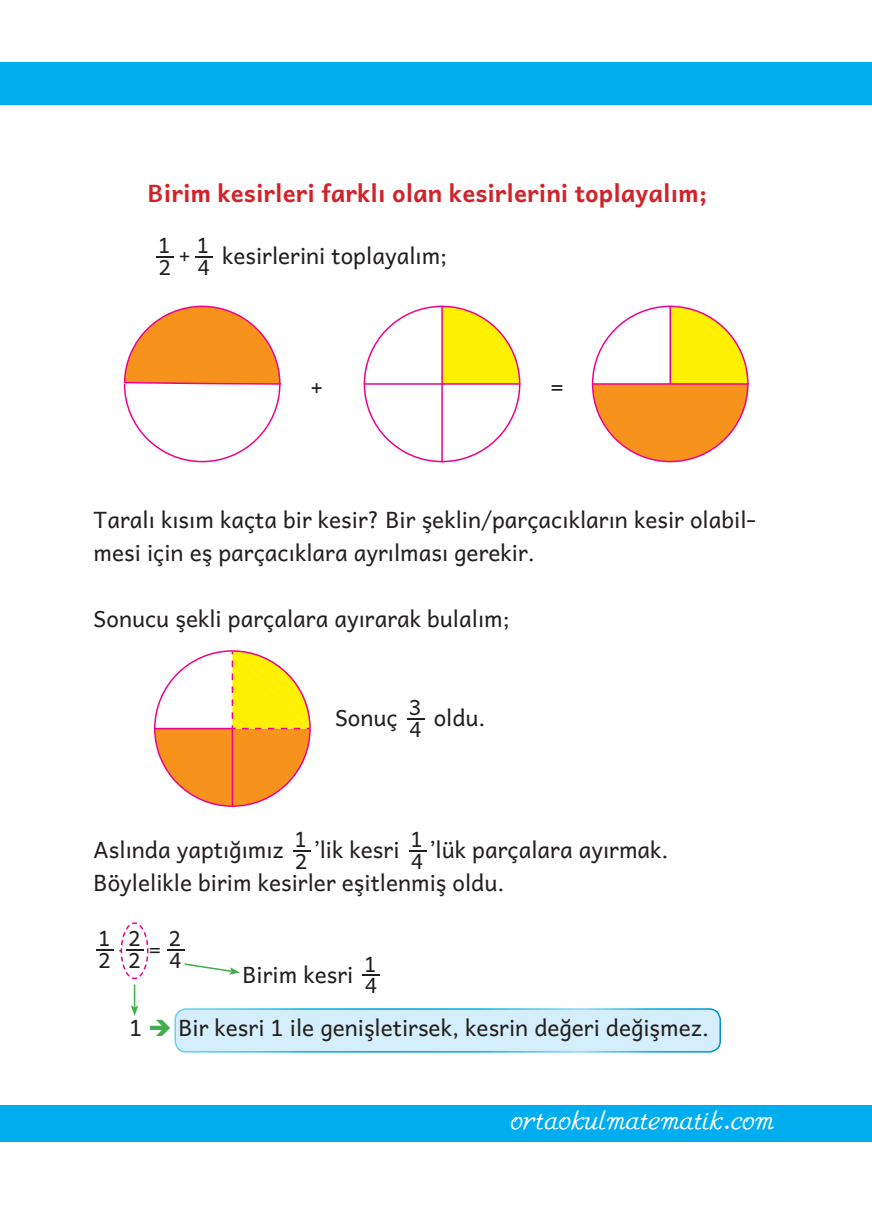
<style>
.page{position:relative;width:872px;height:1212px;background:#fff}
.page>*{position:absolute;margin:0;border:0;box-sizing:border-box;transform-origin:0 0}
.t1{font:28.5px "M Ma Gauss";color:#fff}
.Giriş{font:700 24px "Andika New Basic";color:#d1232a}
.Normal_Gövde{font:22.5px/33px "Andika New Basic";color:#231f20}
.t2{font:21px "Andika New Basic";color:#231f20}
.t3{font:21px "MM Binary";color:#231f20}
.s1{color:#40ae49}
</style>
<div class="page">
<div style="left:0;top:1106px;width:21px;height:36px;background:#00aeef"></div>
<div style="left:0;top:62px;width:21px;height:43px;background:#00aeef"></div>
<div style="left:21px;top:1106px;width:851px;height:36px;background:#00aeef"></div>
<div style="left:21px;top:62px;width:851px;height:43px;background:#00aeef"></div>
<div style="left:175px;top:1009px;width:545px;height:43px;background:#d4effb;border-radius:11px"></div>
<div style="left:174px;top:1008px;width:547px;height:44px;border:2px solid #fff;border-radius:11px"></div>
<svg style="left:157px;top:256px;width:17px;height:2px"></svg>
<svg style="left:195px;top:256px;width:18px;height:2px"></svg>
<svg style="left:123px;top:305px;width:158px;height:158px"></svg>
<svg style="left:363px;top:305px;width:158px;height:158px"></svg>
<svg style="left:591px;top:305px;width:158px;height:158px"></svg>
<hr style="left:592px;top:383px;width:78px;height:2px;background:#ed028c">
<svg style="left:154px;top:650px;width:157px;height:157px"></svg>
<svg style="left:407px;top:718px;width:17px;height:2px"></svg>
<svg style="left:293px;top:850px;width:17px;height:2px"></svg>
<svg style="left:409px;top:850px;width:17px;height:2px"></svg>
<svg style="left:97px;top:949px;width:17px;height:2px"></svg>
<svg style="left:167px;top:949px;width:17px;height:2px"></svg>
<svg style="left:120px;top:922px;width:29px;height:94px"></svg>
<svg style="left:184px;top:963px;width:56px;height:12px"></svg>
<svg style="left:362px;top:975px;width:18px;height:1px"></svg>
<p class="Giriş" style="left:148px;top:171px;width:561px">Birim kesirleri farklı olan kesirlerini toplayalım;</p>
<p class="t2" style="left:158px;top:226px;width:14px">1</p>
<p class="t2" style="left:159px;top:248px;width:14px">2</p>
<p class="t2" style="left:197px;top:226px;width:14px">1</p>
<p class="t2" style="left:178px;top:238px;width:14px">+</p>
<p class="Normal_Gövde" style="left:222px;top:236px;width:227px">kesirlerini toplayalım;</p>
<p class="t2" style="left:197px;top:248px;width:14px">4</p>
<p class="Normal_Gövde" style="left:310px;top:368px;width:15px">+</p>
<p class="Normal_Gövde" style="left:550px;top:368px;width:15px">=</p>
<p class="Normal_Gövde" style="left:94px;top:500px;width:663px">Taralı kısım kaçta bir kesir? Bir şeklin/parçacıkların kesir olabil&shy;mesi için eş parçacıklara ayrılması gerekir.</p>
<p class="Normal_Gövde" style="left:94px;top:599px;width:418px">Sonucu şekli parçalara ayırarak bulalım;</p>
<p class="t2" style="left:409px;top:688px;width:14px">3</p>
<p class="Normal_Gövde" style="left:335px;top:698px;width:64px">Sonuç</p>
<p class="t2" style="left:409px;top:710px;width:14px">4</p>
<p class="Normal_Gövde" style="left:434px;top:698px;width:53px">oldu.</p>
<p class="t2" style="left:410px;top:820px;width:14px">1</p>
<p class="t2" style="left:295px;top:820px;width:14px">1</p>
<p class="Normal_Gövde" style="left:94px;top:830px;width:192px">Aslında yaptığımız</p>
<p class="Normal_Gövde" style="left:429px;top:830px;width:240px">’lük parçalara ayırmak.</p>
<p class="Normal_Gövde" style="left:94px;top:863px;width:412px">Böylelikle birim kesirler eşitlenmiş oldu.</p>
<p class="Normal_Gövde" style="left:314px;top:830px;width:87px">’lik kesri</p>
<p class="t2" style="left:411px;top:842px;width:14px">4</p>
<p class="t2" style="left:295px;top:842px;width:14px">2</p>
<p class="t2" style="left:98px;top:919px;width:14px">1</p>
<p class="t2" style="left:99px;top:941px;width:14px">2</p>
<p class="t2" style="left:128px;top:919px;width:14px">2</p>
<p class="t3" style="left:118px;top:941px;width:5px">$</p>
<p class="t2" style="left:149px;top:931px;width:14px">=</p>
<p class="t2" style="left:128px;top:941px;width:14px">2</p>
<p class="t2" style="left:169px;top:919px;width:14px">2</p>
<p class="t2" style="left:169px;top:941px;width:14px">4</p>
<p class="Normal_Gövde" style="left:242px;top:954px;width:112px">Birim kesri</p>
<p class="t2" style="left:364px;top:945px;width:14px">1</p>
<p class="t2" style="left:365px;top:966px;width:14px">4</p>
<p class="Normal_Gövde" style="left:129px;top:1008px;width:582px">1 <span class="s1">➔</span> Bir kesri 1 ile genişletirsek, kesrin değeri değişmez.</p>
<p class="t1" style="left:511px;top:1104px;width:265px">ortaokulmatematik.com</p>
</div>
